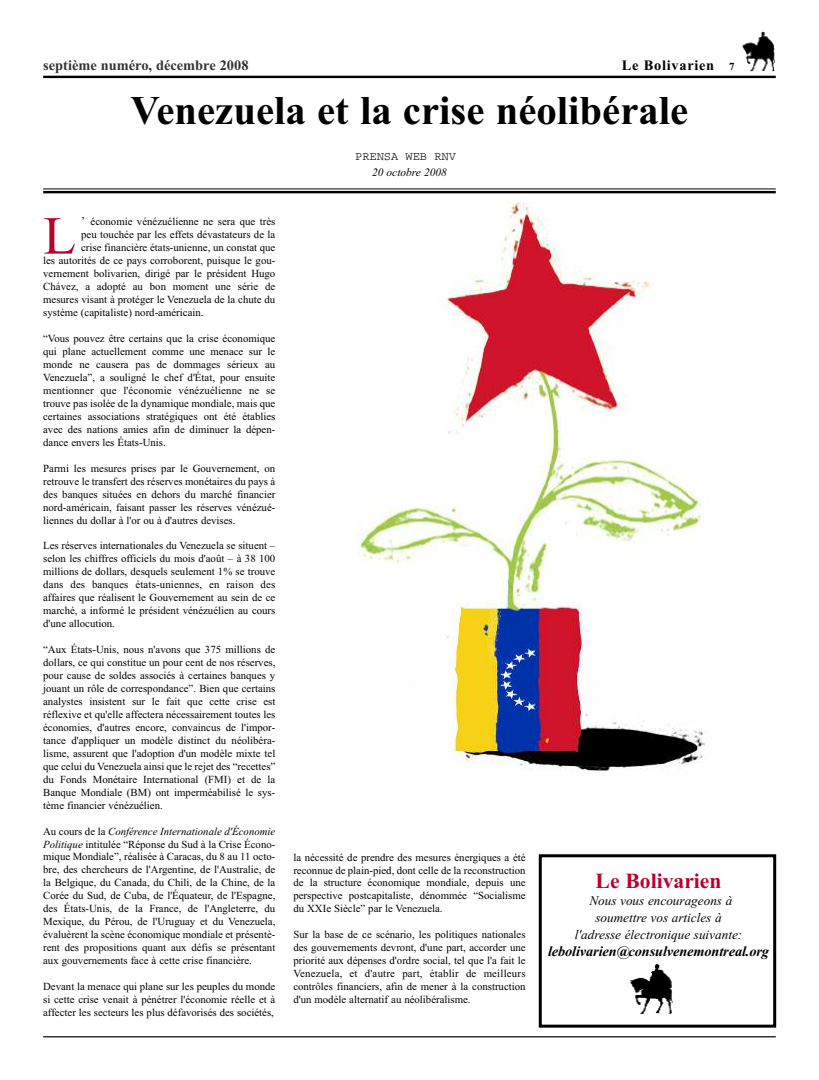
<style>
.page{position:relative;width:819px;height:1080px;background:#fff}
.page>*{position:absolute;margin:0;border:0;box-sizing:border-box;transform-origin:0 0}
.t1{font:53.5px "Times New Roman";color:#bb002b}
.t2{font:700 40.8px "Times New Roman";color:#000}
.t3{font:700 21.6px "Times New Roman";color:#bb002b}
.t4{font:italic 700 14.4px "Times New Roman";letter-spacing:-.01em;color:#000}
.t5{font:700 14.4px "Times New Roman";color:#333}
.t6{font:700 14.4px "Times New Roman";letter-spacing:.05em;color:#000}
.t7{font:italic 13.2px/17px "Times New Roman";color:#000;text-align:center}
.t8{font:12px "Courier";color:#000}
.t9{font:italic 11.4px "Times New Roman";color:#000}
.t10{font:10.8px/13px "Times New Roman";color:#000;text-align:justify}
.s1{font-size:10.8px}
.s2{font-size:12px}
.s3{font-style:italic}
</style>
<div class="page">
<img style="left:742px;top:31px;width:33px;height:41px">
<hr style="left:43px;top:76px;width:733px;height:2px;background:#000">
<hr style="left:43px;top:1036px;width:733px;height:1px;background:#000">
<hr style="left:43px;top:189px;width:733px;height:1px;background:#000">
<hr style="left:43px;top:191px;width:733px;height:2px;background:#000">
<img style="left:357px;top:202px;width:351px;height:569px">
<div style="left:539px;top:854px;width:237px;height:174px;border:3px solid #000"></div>
<img style="left:630px;top:964px;width:43px;height:50px">
<h3 class="t5" style="left:43px;top:57px;width:207px">septième numéro, décembre 2008</h3>
<h3 class="t6" style="left:622px;top:57px;width:114px">Le Bolivarien <span class="s1">7</span></h3>
<h2 class="t2" style="left:131px;top:87px;width:559px">Venezuela et la crise néolibérale</h2>
<p class="t8" style="left:355px;top:153px;width:102px">PRENSA WEB RNV</p>
<p class="t9" style="left:372px;top:166px;width:76px">20 octobre 2008</p>
<h1 class="t1" style="left:43px;top:204px;width:34px">L</h1>
<p class="t10" style="left:81px;top:215px;width:196px"><span class="s2">’</span> économie vénézuélienne ne sera que très</p>
<p class="t10" style="left:81px;top:228px;width:196px">peu touchée par les effets dévastateurs de la</p>
<p class="t10" style="left:81px;top:241px;width:196px">crise financière états-unienne, un constat que</p>
<p class="t10" style="left:43px;top:254px;width:234px">les autorités de ce pays corroborent, puisque le gou-</p>
<p class="t10" style="left:43px;top:267px;width:234px">vernement bolivarien, dirigé par le président Hugo</p>
<p class="t10" style="left:43px;top:280px;width:234px">Chávez, a adopté au bon moment une série de</p>
<p class="t10" style="left:43px;top:293px;width:234px">mesures visant à protéger le Venezuela de la chute du</p>
<p class="t10" style="left:43px;top:306px;width:162px">système (capitaliste) nord-américain.</p>
<p class="t10" style="left:43px;top:332px;width:234px">“Vous pouvez être certains que la crise économique qui plane actuellement comme une menace sur le monde ne causera pas de dommages sérieux au Venezuela”, a souligné le chef d'État, pour ensuite mentionner que l'économie vénézuélienne ne se trouve pas isolée de la dynamique mondiale, mais que certaines associations stratégiques ont été établies avec des nations amies afin de diminuer la dépen&shy;dance envers les États-Unis.</p>
<p class="t10" style="left:43px;top:461px;width:234px">Parmi les mesures prises par le Gouvernement, on retrouve le transfert des réserves monétaires du pays à des banques situées en dehors du marché financier nord-américain, faisant passer les réserves vénézué&shy;liennes du dollar à l'or ou à d'autres devises.</p>
<p class="t10" style="left:43px;top:539px;width:234px">Les réserves internationales du Venezuela se situent – selon les chiffres officiels du mois d'août – à 38 100 millions de dollars, desquels seulement 1% se trouve dans des banques états-uniennes, en raison des affaires que réalisent le Gouvernement au sein de ce marché, a informé le président vénézuélien au cours d'une allocution.</p>
<p class="t10" style="left:43px;top:643px;width:234px">“Aux États-Unis, nous n'avons que 375 millions de dollars, ce qui constitue un pour cent de nos réserves, pour cause de soldes associés à certaines banques y jouant un rôle de correspondance”. Bien que certains analystes insistent sur le fait que cette crise est réflexive et qu'elle affectera nécessairement toutes les économies, d'autres encore, convaincus de l'impor&shy;tance d'appliquer un modèle distinct du néolibéra&shy;lisme, assurent que l'adoption d'un modèle mixte tel que celui du Venezuela ainsi que le rejet des “recettes” du Fonds Monétaire International (FMI) et de la Banque Mondiale (BM) ont imperméabilisé le sys&shy;tème financier vénézuélien.</p>
<p class="t10" style="left:43px;top:824px;width:234px">Au cours de la <span class="s3">Conférence Internationale d'Économie Politique</span> intitulée “Réponse du Sud à la Crise Écono&shy;mique Mondiale”, réalisée à Caracas, du 8 au 11 octo&shy;bre, des chercheurs de l'Argentine, de l'Australie, de la Belgique, du Canada, du Chili, de la Chine, de la Corée du Sud, de Cuba, de l'Équateur, de l'Espagne, des États-Unis, de la France, de l'Angleterre, du Mexique, du Pérou, de l'Uruguay et du Venezuela, évaluèrent la scène économique mondiale et présentè&shy;rent des propositions quant aux défis se présentant aux gouvernements face à cette crise financière.</p>
<p class="t10" style="left:43px;top:980px;width:234px">Devant la menace qui plane sur les peuples du monde si cette crise venait à pénétrer l'économie réelle et à affecter les secteurs les plus défavorisés des sociétés,</p>
<p class="t10" style="left:293px;top:850px;width:234px">la nécessité de prendre des mesures énergiques a été reconnue de plain-pied, dont celle de la reconstruction de la structure économique mondiale, depuis une perspective postcapitaliste, dénommée “Socialisme du XXIe Siècle” par le Venezuela.</p>
<p class="t10" style="left:293px;top:928px;width:234px">Sur la base de ce scénario, les politiques nationales des gouvernements devront, d'une part, accorder une priorité aux dépenses d'ordre social, tel que l'a fait le Venezuela, et d'autre part, établir de meilleurs contrôles financiers, afin de mener à la construction d'un modèle alternatif au néolibéralisme.</p>
<h3 class="t3" style="left:596px;top:868px;width:127px">Le Bolivarien</h3>
<p class="t7" style="left:575px;top:892px;width:169px">Nous vous encourageons à soumettre vos articles à l'adresse électronique suivante:</p>
<h3 class="t4" style="left:548px;top:943px;width:223px">lebolivarien@consulvenemontreal.org</h3>
</div>
